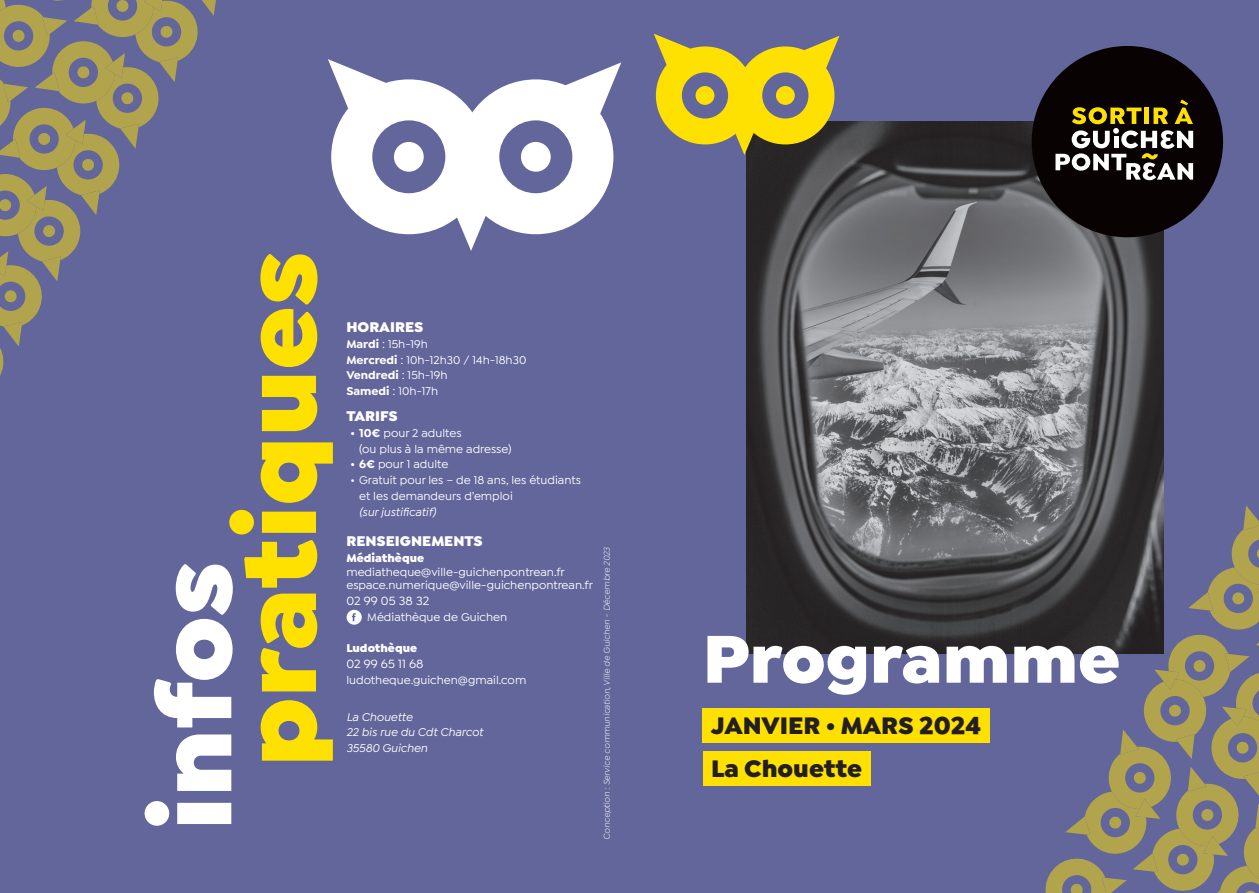
<style>
.page{position:relative;width:1259px;height:893px;background:#62669a}
.page>*{position:absolute;margin:0;border:0;box-sizing:border-box;transform-origin:0 0}
.t1{font:900 108.15px "Isidora Sans";color:#ffe101}
.t2{font:900 108.15px "Isidora Sans";color:#fff}
.t3{font:900 72px "Isidora Sans";color:#fff}
.t4{font:900 25.5px/43.2px "Isidora Sans";color:#231f20}
.t5{font:900 15px "Isidora Sans";color:#fff}
.t6{font:500 12.75px "Isidora Sans";color:#fff}
.t7{font:500 12px/15.8px "Isidora Sans";color:#fff}
.t8{font:italic 500 12px/15.8px "Isidora Sans";color:#fff}
.t9{font:900 12px "Isidora Sans";color:#fff}
.t10{font:italic 9px "Isidora Sans";letter-spacing:-.005em;color:#fff}
.s1{font-weight:700}
</style>
<div class="page">
<svg style="left:0;top:0;width:216px;height:376px"></svg>
<svg style="left:1045px;top:505px;width:214px;height:388px"></svg>
<div style="left:703px;top:708px;width:287px;height:34px;background:#ffe101"></div>
<div style="left:703px;top:751px;width:167px;height:34px;background:#ffe101"></div>
<img style="left:746px;top:122px;width:417px;height:531px">
<div style="left:1031px;top:46px;width:192px;height:191px;background:#080302;border-radius:50%"></div>
<svg style="left:1055px;top:100px;width:138px;height:80px"></svg>
<svg style="left:328px;top:59px;width:293px;height:192px"></svg>
<svg style="left:654px;top:34px;width:185px;height:121px"></svg>
<svg style="left:346px;top:610px;width:16px;height:15px"></svg>
<h1 class="t1" style="left:211px;top:767px;width:517px;rotate:-90deg">pratiques</h1>
<h1 class="t2" style="left:126px;top:830px;width:270px;rotate:-90deg">infos</h1>
<p class="t5" style="left:346px;top:318px;width:78px">HORAIRES</p>
<p class="t7" style="left:346px;top:336px;width:181px"><span class="s1">Mardi</span> : 15h-19h<br><span class="s1">Mercredi</span> : 10h-12h30 / 14h-18h30<br><span class="s1">Vendredi</span> : 15h-19h<br><span class="s1">Samedi</span> : 10h-17h</p>
<p class="t5" style="left:346px;top:406px;width:53px">TARIFS</p>
<p class="t7" style="left:359px;top:425px;width:154px;text-indent:-9px"><span class="s1">• 10€</span> pour 2 adultes<br>(ou plus à la même adresse)</p>
<p class="t7" style="left:351px;top:456px;width:99px"><span class="s1">• 6€</span> pour 1 adulte</p>
<p class="t7" style="left:359px;top:472px;width:223px;text-indent:-9px">• Gratuit pour les – de 18 ans, les étudiants et les demandeurs d’emploi</p>
<p class="t8" style="left:359px;top:504px;width:78px">(sur justificatif)</p>
<p class="t5" style="left:346px;top:532px;width:138px">RENSEIGNEMENTS</p>
<p class="t9" style="left:346px;top:550px;width:79px">Médiathèque</p>
<p class="t7" style="left:346px;top:565px;width:248px;line-height:13.5px">mediatheque@ville-guichenpontrean.fr espace.numerique@ville-guichenpontrean.fr</p>
<p class="t6" style="left:346px;top:593px;width:84px">02 99 05 38 32</p>
<p class="t7" style="left:367px;top:609px;width:141px">Médiathèque de Guichen</p>
<p class="t9" style="left:346px;top:640px;width:72px">Ludothèque</p>
<p class="t6" style="left:346px;top:656px;width:78px">02 99 65 11 68</p>
<p class="t7" style="left:346px;top:672px;width:181px">ludotheque.guichen@gmail.com</p>
<p class="t8" style="left:346px;top:709px;width:138px">La Chouette<br>22 bis rue du Cdt Charcot<br>35580 Guichen</p>
<p class="t10" style="left:602px;top:840px;width:294px;rotate:-90deg">Conception : Service communication, Ville de Guichen - Décembre 2023</p>
<h2 class="t3" style="left:703px;top:613px;width:419px">Programme</h2>
<h3 class="t4" style="left:711px;top:704px;width:271px">JANVIER • MARS 2024<br>La Chouette</h3>
</div>
